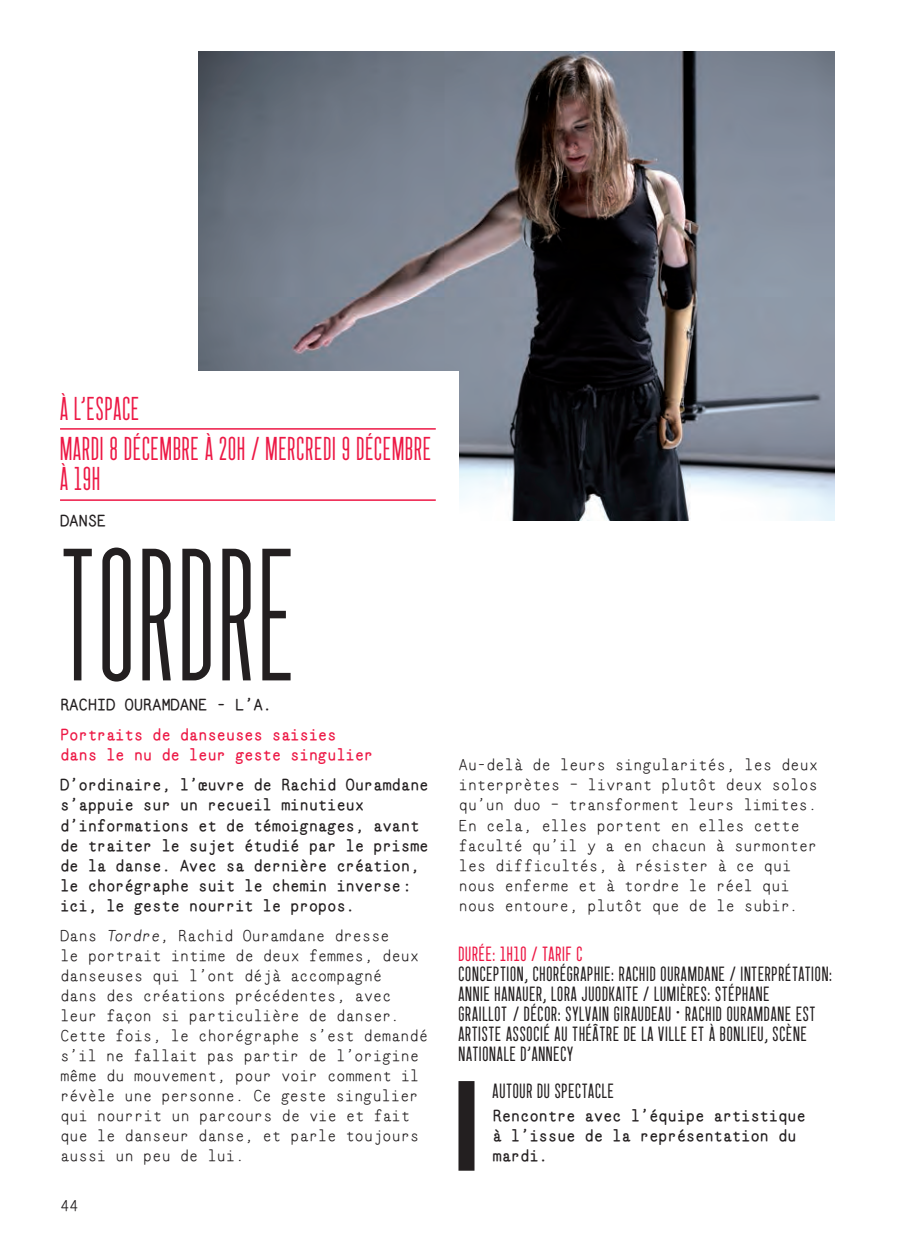
<style>
.page{position:relative;width:908px;height:1248px;background:#fff}
.page>*{position:absolute;margin:0;border:0;box-sizing:border-box;transform-origin:0 0}
.t1{font:94px "Garaje Grand width 280 weight 800";letter-spacing:.05em;color:#231f20}
.t2{font:21px/40px "Garaje Grand width 220 weight 800";letter-spacing:.05em;color:#ed1845}
.t3{font:500 16px/20px "Mononi Mono";letter-spacing:-.025em;color:#231f20}
.t4{font:16px/20px "Mononi Mono";letter-spacing:-.025em;color:#231f20}
.t5{font:16px/20px "Garaje Grand width 180 weight 800";letter-spacing:.05em;color:#231f20}
.t6{font:16px/20px "Mononi Mono";letter-spacing:-.025em;color:#ed1845}
.t7{font:16px "Garaje Grand width 180 weight 800";letter-spacing:.05em;color:#ed1845}
.s1{font-style:italic}
</style>
<div class="page">
<img style="left:198px;top:51px;width:635px;height:469px">
<div style="left:60px;top:370px;width:398px;height:510px;background:#fff"></div>
<hr style="left:60px;top:428px;width:375px;height:1px;background:#ed1845">
<hr style="left:60px;top:499px;width:375px;height:2px;background:#ed1845">
<div style="left:458px;top:1080px;width:16px;height:90px;background:#231f20"></div>
<h2 class="t2" style="left:60px;top:393px;width:372px">À L’ESPACE<br>MARDI 8 DÉCEMBRE À 20H / MERCREDI 9 DÉCEMBRE</h2>
<h2 class="t2" style="left:60px;top:463px;width:41px">À 19H</h2>
<p class="t4" style="left:60px;top:510px;width:48px">DANSE</p>
<h1 class="t1" style="left:60px;top:593px;width:235px">TORDRE</h1>
<p class="t4" style="left:60px;top:694px;width:214px">RACHID OURAMDANE - L’A.</p>
<p class="t6" style="left:60px;top:724px;width:315px">Portraits de danseuses saisies dans le nu de leur geste singulier</p>
<p class="t4" style="left:60px;top:774px;width:370px">D’ordinaire, l’œuvre de Rachid Ouramdane s’appuie sur un recueil minutieux d’informations et de témoignages, avant de traiter le sujet étudié par le prisme de la danse. Avec sa dernière création, le chorégraphe suit le chemin inverse: ici, le geste nourrit le propos.</p>
<p class="t3" style="left:60px;top:924px;width:369px">Dans <span class="s1">Tordre</span>, Rachid Ouramdane dresse<br>le portrait intime de deux femmes, deux danseuses qui l’ont déjà accompagné<br>dans des créations précédentes, avec leur façon si particulière de danser.<br>Cette fois, le chorégraphe s’est demandé s’il ne fallait pas partir de l’origine même du mouvement, pour voir comment il révèle une personne. Ce geste singulier qui nourrit un parcours de vie et fait que le danseur danse, et parle toujours aussi un peu de lui.</p>
<p class="t3" style="left:60px;top:1194px;width:20px">44</p>
<p class="t3" style="left:458px;top:754px;width:361px">Au-delà de leurs singularités, les deux interprètes – livrant plutôt deux solos qu’un duo – transforment leurs limites.<br>En cela, elles portent en elles cette faculté qu’il y a en chacun à surmonter les difficultés, à résister à ce qui nous enferme et à tordre le réel qui nous entoure, plutôt que de le subir.</p>
<p class="t7" style="left:458px;top:945px;width:125px">DURÉE: 1H10 / TARIF C</p>
<p class="t5" style="left:458px;top:964px;width:375px">CONCEPTION, CHORÉGRAPHIE: RACHID OURAMDANE / INTERPRÉTATION:<br>ANNIE HANAUER, LORA JUODKAITE / LUMIÈRES: STÉPHANE<br>GRAILLOT / DÉCOR: SYLVAIN GIRAUDEAU • RACHID OURAMDANE EST ARTISTE ASSOCIÉ AU THÉÂTRE DE LA VILLE ET À BONLIEU, SCÈNE NATIONALE D’ANNECY</p>
<p class="t5" style="left:492px;top:1082px;width:123px">AUTOUR DU SPECTACLE</p>
<p class="t4" style="left:492px;top:1104px;width:315px">Rencontre avec l’équipe artistique à l’issue de la représentation du mardi.</p>
</div>
